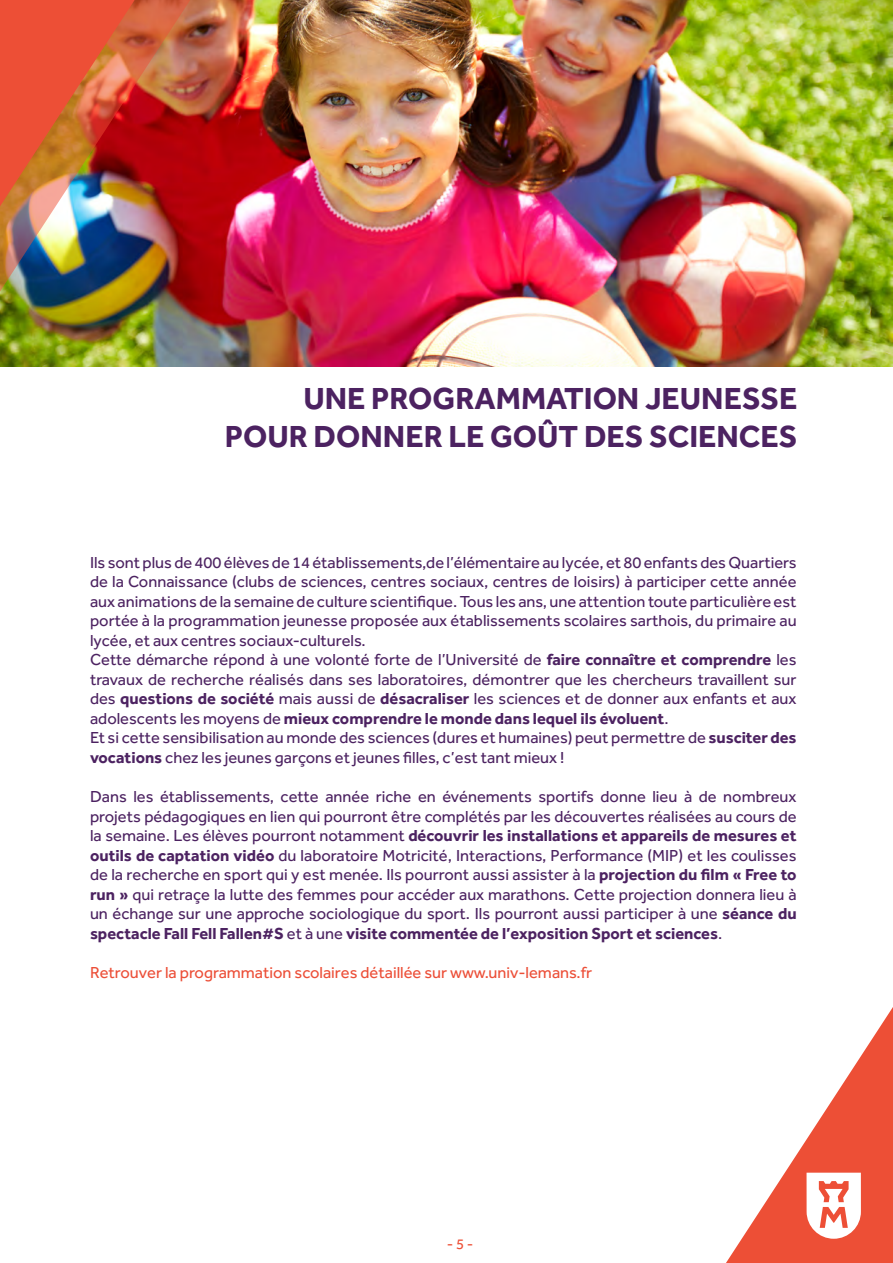
<style>
.page{position:relative;width:893px;height:1263px;background:#fff}
.page>*{position:absolute;margin:0;border:0;box-sizing:border-box;transform-origin:0 0}
.t1{font:700 31.5px "Effra";color:#4c2261}
.t2{font:16.5px/19.5px "Effra";color:#4c2261;text-align:justify}
.t3{font:16.5px "Effra";color:#ec4f38}
.t4{font:15px "Effra";color:#ed4f36}
.s1{font-weight:700}
</style>
<div class="page">
<svg style="left:726px;top:1007px;width:167px;height:256px"></svg>
<svg style="left:806px;top:1173px;width:55px;height:66px"></svg>
<img style="left:0;top:0;width:893px;height:367px">
<img style="left:0;top:0;width:203px;height:326px">
<img style="left:0;top:0;width:149px;height:240px">
<p class="t1" style="left:303px;top:379px;width:495px">UNE PROGRAMMATION JEUNESSE</p>
<p class="t1" style="left:225px;top:417px;width:574px">POUR DONNER LE GOÛT DES SCIENCES</p>
<p class="t2" style="left:90px;top:552px;width:708px">Ils sont plus de 400 élèves de 14 établissements,de l’élémentaire au lycée, et 80 enfants des Quartiers de la Connaissance (clubs de sciences, centres sociaux, centres de loisirs) à participer cette année aux animations de la semaine de culture scientifique. Tous les ans, une attention toute particulière est portée à la programmation jeunesse proposée aux établissements scolaires sarthois, du primaire au lycée, et aux centres sociaux-culturels.</p>
<p class="t2" style="left:90px;top:650px;width:708px">Cette démarche répond à une volonté forte de l’Université de <span class="s1">faire connaître et comprendre</span> les travaux de recherche réalisés dans ses laboratoires, démontrer que les chercheurs travaillent sur des <span class="s1">questions de société</span> mais aussi de <span class="s1">désacraliser</span> les sciences et de donner aux enfants et aux adolescents les moyens de <span class="s1">mieux comprendre le monde dans lequel ils évoluent</span>.</p>
<p class="t2" style="left:90px;top:728px;width:708px">Et si cette sensibilisation au monde des sciences (dures et humaines) peut permettre de <span class="s1">susciter des vocations</span> chez les jeunes garçons et jeunes filles, c’est tant mieux !</p>
<p class="t2" style="left:90px;top:786px;width:708px">Dans les établissements, cette année riche en événements sportifs donne lieu à de nombreux projets pédagogiques en lien qui pourront être complétés par les découvertes réalisées au cours de la semaine. Les élèves pourront notamment <span class="s1">découvrir les installations et appareils de mesures et outils de captation vidéo</span> du laboratoire Motricité, Interactions, Performance (MIP) et les coulisses de la recherche en sport qui y est menée. Ils pourront aussi assister à la <span class="s1">projection du film « Free to run »</span> qui retraçe la lutte des femmes pour accéder aux marathons. Cette projection donnera lieu à un échange sur une approche sociologique du sport. Ils pourront aussi participer à une <span class="s1">séance du spectacle Fall Fell Fallen#S</span> et à une <span class="s1">visite commentée de l’exposition Sport et sciences</span>.</p>
<p class="t3" style="left:90px;top:962px;width:504px">Retrouver la programmation scolaires détaillée sur www.univ-lemans.fr</p>
<p class="t4" style="left:447px;top:1235px;width:28px">- 5 -</p>
</div>
